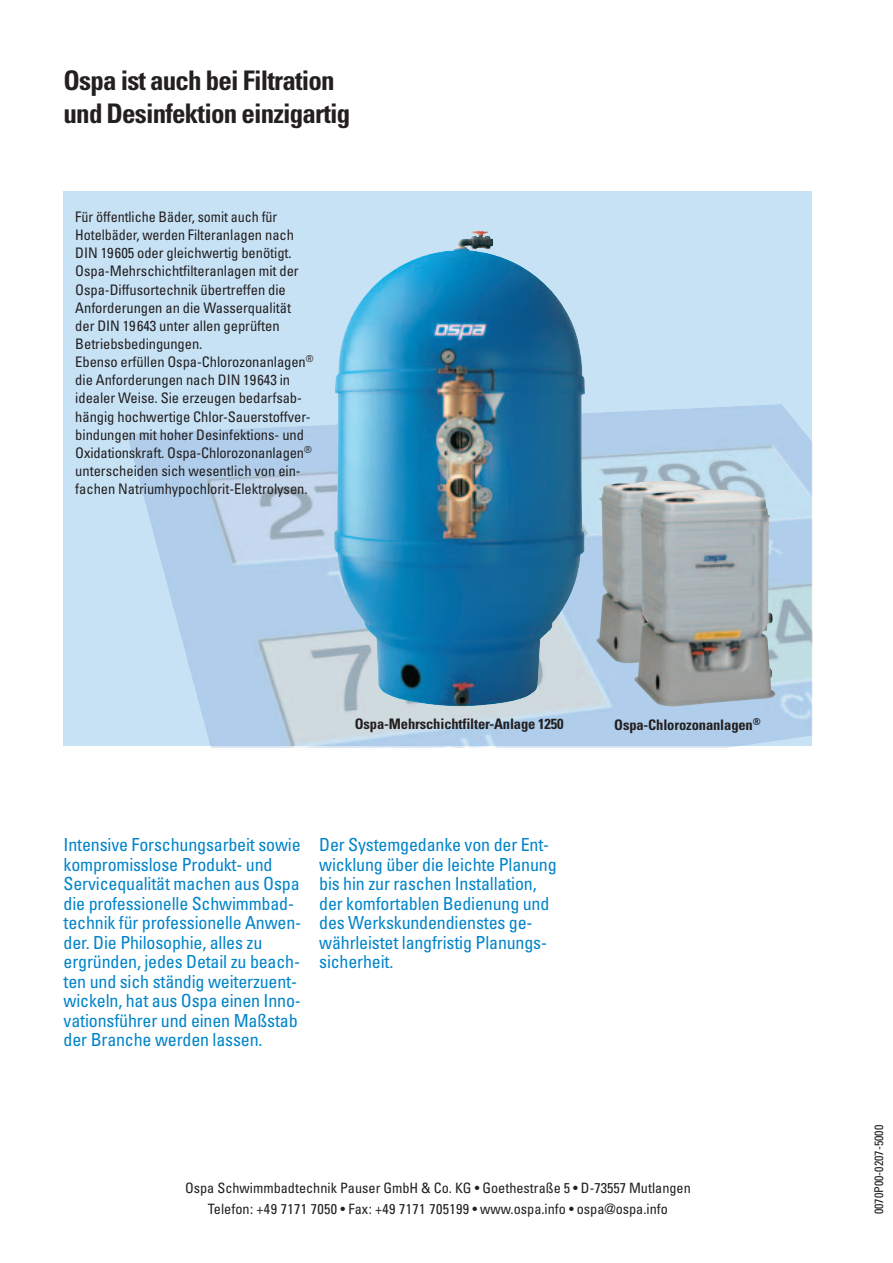
<style>
.page{position:relative;width:893px;height:1263px;background:#fff}
.page>*{position:absolute;margin:0;border:0;box-sizing:border-box;transform-origin:0 0}
.t1{font:700 condensed 27px/33px "Univers";letter-spacing:-.03em;color:#231f20}
.t2{font:condensed 18px/19.5px "Univers";letter-spacing:-.01em;color:#0084ca}
.t3{font:condensed 14.55px/18.1px "Univers";letter-spacing:-.005em;color:#231f20}
.t4{font:700 condensed 14.55px "Univers";letter-spacing:-.01em;color:#231f20}
.t5{font:condensed 14.25px/21px "Univers";color:#231f20;text-align:center}
.t6{font:condensed 12px "Univers";color:#231f20}
.t7{font:700 condensed 9.6px "Univers";color:#231f20}
</style>
<div class="page">
<div style="left:64px;top:191px;width:747px;height:555px;background:#c7e2f5"></div>
<img style="left:127px;top:404px;width:684px;height:342px">
<img style="left:332px;top:230px;width:253px;height:479px">
<img style="left:596px;top:481px;width:119px;height:182px">
<img style="left:634px;top:489px;width:141px;height:218px">
<h1 class="t1" style="left:64px;top:67px;width:288px">Ospa ist auch bei Filtration und Desinfektion einzigartig</h1>
<p class="t3" style="left:75px;top:209px;width:240px">Für öffentliche Bäder, somit auch für Hotelbäder, werden Filteranlagen nach DIN 19605 oder gleichwertig benötigt.<br>Ospa-Mehrschichtfilteranlagen mit der Ospa-Diffusortechnik übertreffen die Anforderungen an die Wasserqualität der DIN 19643 unter allen geprüften Betriebsbedingungen.<br>Ebenso erfüllen Ospa-Chlorozonanlagen<sup>® </sup>die Anforderungen nach DIN 19643 in idealer Weise. Sie erzeugen bedarfsab&shy;hängig hochwertige Chlor-Sauerstoffver&shy;bindungen mit hoher Desinfektions- und Oxidationskraft. Ospa-Chlorozonanlagen<sup>® </sup>unterscheiden sich wesentlich von ein&shy;fachen Natriumhypochlorit-Elektrolysen.</p>
<p class="t4" style="left:355px;top:719px;width:210px">Ospa-Mehrschichtfilter-Anlage 1250</p>
<p class="t7" style="left:752px;top:718px;width:9px">®</p>
<p class="t4" style="left:614px;top:720px;width:140px">Ospa-Chlorozonanlagen</p>
<p class="t2" style="left:64px;top:836px;width:239px">Intensive Forschungsarbeit sowie kompromisslose Produkt- und<br>Servicequalität machen aus Ospa die professionelle Schwimmbad&shy;technik für professionelle Anwen&shy;der. Die Philosophie, alles zu ergründen, jedes Detail zu beach&shy;ten und sich ständig weiterzuent&shy;wickeln, hat aus Ospa einen Inno&shy;vationsführer und einen Maßstab der Branche werden lassen.</p>
<p class="t2" style="left:319px;top:836px;width:239px">Der Systemgedanke von der Ent&shy;wicklung über die leichte Planung bis hin zur raschen Installation, der komfortablen Bedienung und des Werkskundendienstes ge&shy;währleistet langfristig Planungs&shy;sicherheit.</p>
<p class="t5" style="left:185px;top:1179px;width:507px">Ospa Schwimmbadtechnik Pauser GmbH &amp; Co. KG • Goethestraße 5 • D-73557 Mutlangen<br>Telefon: +49 7171 7050 • Fax: +49 7171 705199 • www.ospa.info • ospa@ospa.info</p>
<p class="t6" style="left:874px;top:1214px;width:91px;rotate:-90deg">0070P00-0207-5000</p>
</div>
